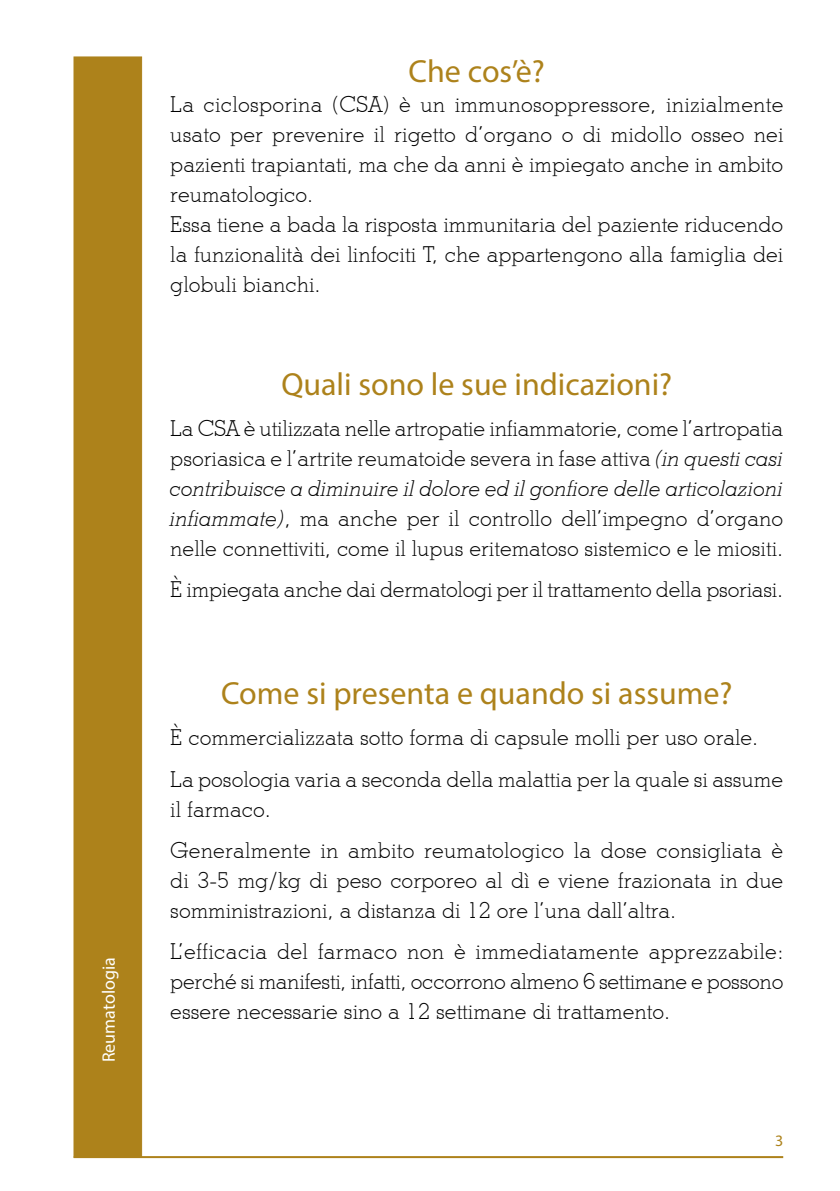
<style>
.page{position:relative;width:840px;height:1191px;background:#fff}
.page>*{position:absolute;margin:0;border:0;box-sizing:border-box;transform-origin:0 0}
.t1{font:32px "Myriad Pro";color:#ad821b}
.t2{font:300 22px/30px "Stymie BT";color:#000}
.t3{font:18px "Myriad Pro";color:#fff}
.t4{font:16px "Myriad Pro";color:#ad821b}
.s1{font-style:italic}
</style>
<div class="page">
<div style="left:74px;top:57px;width:68px;height:1100px;background:#ad821b"></div>
<hr style="left:74px;top:1156px;width:708px;height:2px;background:#ad821b">
<p class="t3" style="left:98px;top:1062px;width:107px;rotate:-90deg">Reumatologia</p>
<h1 class="t1" style="left:408px;top:52px;width:138px">Che cos’è?</h1>
<p class="t2" style="left:170px;top:89px;width:614px">La ciclosporina (CSA) è un immunosoppressore, inizialmente usato per prevenire il rigetto d’organo o di midollo osseo nei pazienti trapiantati, ma che da anni è impiegato anche in ambito reumatologico.<br>Essa tiene a bada la risposta immunitaria del paziente riducendo la funzionalità dei linfociti T, che appartengono alla famiglia dei globuli bianchi.</p>
<h1 class="t1" style="left:281px;top:364px;width:392px">Quali sono le sue indicazioni?</h1>
<p class="t2" style="left:170px;top:413px;width:614px;text-align:justify">La CSA è utilizzata nelle artropatie infiammatorie, come l’artropatia psoriasica e l’artrite reumatoide severa in fase attiva <span class="s1">(in questi casi contribuisce a diminuire il dolore ed il gonfiore delle articolazioni infiammate)</span>, ma anche per il controllo dell’impegno d’organo nelle connettiviti, come il lupus eritematoso sistemico e le miositi.</p>
<p class="t2" style="left:170px;top:574px;width:614px">È impiegata anche dai dermatologi per il trattamento della psoriasi.</p>
<h1 class="t1" style="left:221px;top:673px;width:512px">Come si presenta e quando si assume?</h1>
<p class="t2" style="left:170px;top:716px;width:614px;line-height:41.4px">È commercializzata sotto forma di capsule molli per uso orale.<br>La posologia varia a seconda della malattia per la quale si assume</p>
<p class="t2" style="left:170px;top:788px;width:614px;line-height:41.4px">il farmaco.<br>Generalmente in ambito reumatologico la dose consigliata è</p>
<p class="t2" style="left:170px;top:865px;width:614px">di 3-5 mg/kg di peso corporeo al dì e viene frazionata in due somministrazioni, a distanza di 12 ore l’una dall’altra.</p>
<p class="t2" style="left:170px;top:936px;width:614px;text-align:justify">L’efficacia del farmaco non è immediatamente apprezzabile: perché si manifesti, infatti, occorrono almeno 6 settimane e possono essere necessarie sino a 12 settimane di trattamento.</p>
<p class="t4" style="left:774px;top:1131px;width:10px">3</p>
</div>
